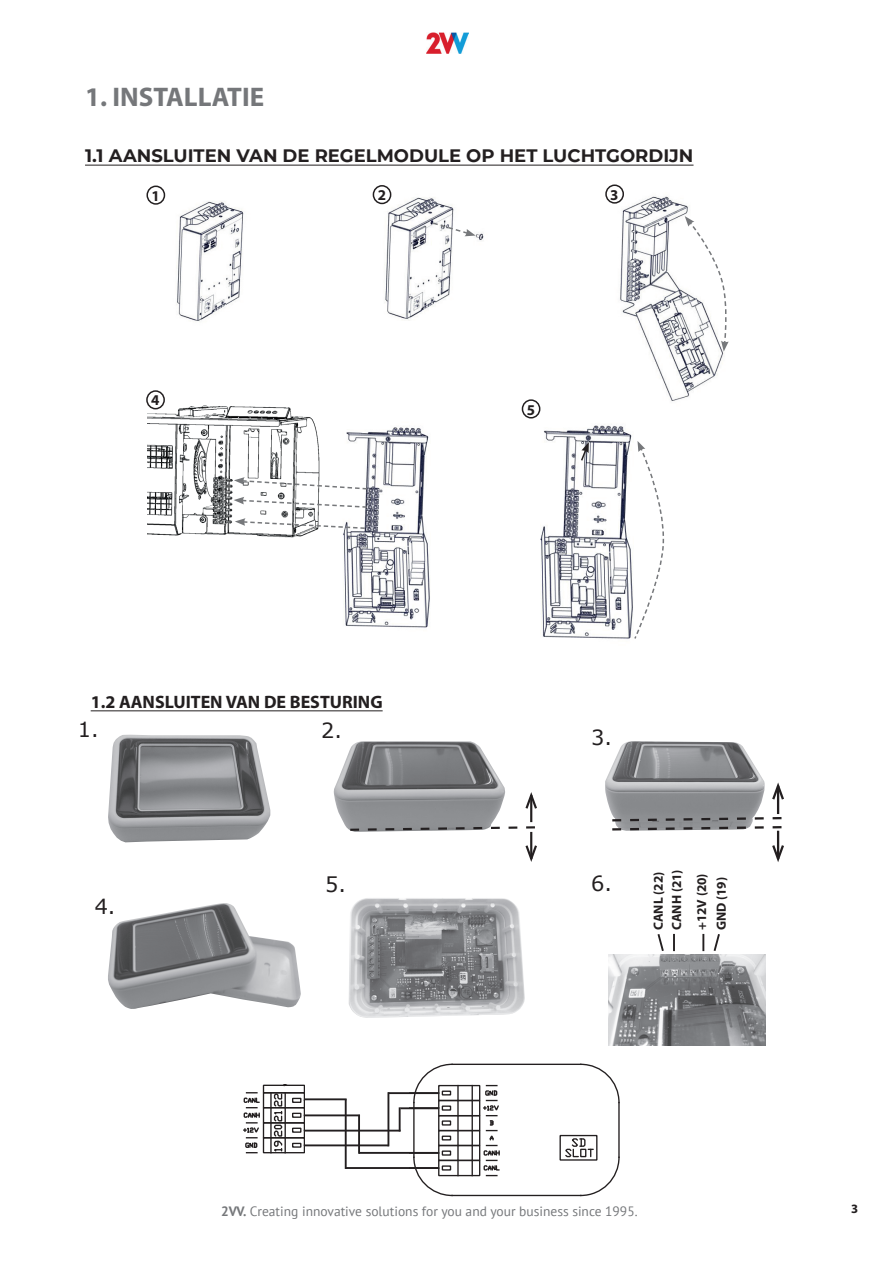
<style>
.page{position:relative;width:893px;height:1263px;background:#fff}
.page>*{position:absolute;margin:0;border:0;box-sizing:border-box;transform-origin:0 0}
.t1{font:700 27px "Myriad Pro";color:#75777a}
.t2{font:20.85px "Verdana";color:#231f20}
.t3{font:700 18px "Montserrat";color:#231f20}
.t4{font:700 18px "Myriad Pro";color:#231f20}
.t5{font:700 15px "Myriad Pro";color:#231f20}
.t6{font:13.5px "PT Sans";color:#75777a}
.t7{font:700 13.35px/18.3px "Myriad Pro";color:#231f20}
.t8{font:700 12.75px "Myriad Pro";color:#231f20}
.s1{font-style:inherit}
.s2{font-weight:700}
</style>
<div class="page">
<img style="left:426px;top:32px;width:43px;height:22px">
<hr style="left:91px;top:710px;width:292px;height:1px;background:#231f20">
<img style="left:108px;top:735px;width:162px;height:107px">
<img style="left:334px;top:741px;width:171px;height:88px">
<svg style="left:348px;top:825px;width:187px;height:7px"></svg>
<hr style="left:530px;top:832px;width:2px;height:27px;background:#231f20">
<svg style="left:525px;top:843px;width:12px;height:19px"></svg>
<hr style="left:530px;top:795px;width:2px;height:27px;background:#231f20">
<svg style="left:525px;top:792px;width:12px;height:19px"></svg>
<img style="left:605px;top:741px;width:160px;height:75px">
<svg style="left:612px;top:816px;width:170px;height:16px"></svg>
<hr style="left:777px;top:831px;width:2px;height:28px;background:#231f20">
<svg style="left:772px;top:843px;width:12px;height:19px"></svg>
<hr style="left:777px;top:786px;width:2px;height:28px;background:#231f20">
<svg style="left:772px;top:782px;width:12px;height:20px"></svg>
<img style="left:108px;top:903px;width:193px;height:106px">
<img style="left:349px;top:898px;width:176px;height:120px">
<img style="left:609px;top:955px;width:156px;height:90px">
<svg style="left:657px;top:934px;width:7px;height:17px"></svg>
<svg style="left:702px;top:934px;width:2px;height:17px"></svg>
<svg style="left:673px;top:934px;width:2px;height:17px"></svg>
<svg style="left:713px;top:934px;width:7px;height:17px"></svg>
<svg style="left:243px;top:1063px;width:377px;height:134px"></svg>
<hr style="left:305px;top:1098px;width:42px;height:2px;background:#231f20">
<hr style="left:305px;top:1114px;width:55px;height:2px;background:#231f20">
<hr style="left:305px;top:1130px;width:96px;height:1px;background:#231f20">
<hr style="left:305px;top:1144px;width:84px;height:2px;background:#231f20">
<hr style="left:345px;top:1099px;width:2px;height:70px;background:#231f20">
<hr style="left:358px;top:1115px;width:2px;height:39px;background:#231f20">
<hr style="left:399px;top:1107px;width:2px;height:24px;background:#231f20">
<hr style="left:387px;top:1092px;width:2px;height:54px;background:#231f20">
<hr style="left:346px;top:1167px;width:92px;height:2px;background:#231f20">
<hr style="left:359px;top:1152px;width:79px;height:2px;background:#231f20">
<hr style="left:400px;top:1107px;width:38px;height:2px;background:#231f20">
<hr style="left:388px;top:1092px;width:50px;height:2px;background:#231f20">
<img style="left:278px;top:1063px;width:38px;height:21px">
<img style="left:151px;top:193px;width:93px;height:129px">
<img style="left:373px;top:189px;width:111px;height:132px">
<img style="left:606px;top:187px;width:118px;height:214px">
<img style="left:147px;top:393px;width:173px;height:145px">
<img style="left:343px;top:427px;width:87px;height:201px">
<div style="left:146px;top:186px;width:19px;height:19px;border:2px solid #231f20;border-radius:50%"></div>
<div style="left:373px;top:185px;width:18px;height:19px;border:2px solid #231f20;border-radius:50%"></div>
<div style="left:605px;top:184px;width:19px;height:20px;border:2px solid #231f20;border-radius:50%"></div>
<div style="left:146px;top:390px;width:19px;height:19px;border:2px solid #231f20;border-radius:50%"></div>
<svg style="left:431px;top:221px;width:45px;height:15px"></svg>
<svg style="left:685px;top:216px;width:44px;height:136px"></svg>
<svg style="left:234px;top:477px;width:135px;height:13px"></svg>
<svg style="left:234px;top:497px;width:135px;height:12px"></svg>
<svg style="left:235px;top:518px;width:131px;height:12px"></svg>
<div style="left:522px;top:399px;width:18px;height:19px;border:2px solid #231f20;border-radius:50%"></div>
<hr style="left:85px;top:165px;width:608px;height:1px;background:#231f20">
<img style="left:540px;top:425px;width:93px;height:214px">
<svg style="left:580px;top:442px;width:9px;height:20px"></svg>
<svg style="left:634px;top:441px;width:31px;height:198px"></svg>
<h1 class="t1" style="left:85px;top:80px;width:181px">1. INSTALLATIE</h1>
<h3 class="t3" style="left:85px;top:143px;width:610px">1.1 AANSLUITEN VAN DE REGELMODULE OP HET LUCHTGORDIJN</h3>
<p class="t5" style="left:151px;top:186px;width:10px">1</p>
<p class="t5" style="left:378px;top:185px;width:10px">2</p>
<p class="t5" style="left:610px;top:185px;width:10px">3</p>
<p class="t5" style="left:151px;top:390px;width:10px">4</p>
<h3 class="t4" style="left:91px;top:690px;width:293px"><span class="s1">1.2</span> AANSLUITEN VAN DE BESTURING</h3>
<p class="t5" style="left:527px;top:400px;width:10px">5</p>
<h2 class="t2" style="left:78px;top:715px;width:22px">1.</h2>
<h2 class="t2" style="left:321px;top:716px;width:22px">2.</h2>
<h2 class="t2" style="left:591px;top:723px;width:22px">3.</h2>
<h2 class="t2" style="left:95px;top:892px;width:22px">4.</h2>
<h2 class="t2" style="left:325px;top:870px;width:22px">5.</h2>
<h2 class="t2" style="left:591px;top:869px;width:22px">6.</h2>
<p class="t7" style="left:649px;top:930px;width:62px;rotate:-90deg">CANL (22)<br>CANH (21)</p>
<p class="t7" style="left:691px;top:930px;width:58px;line-height:19.6px;rotate:-90deg">+12V (20)<br>GND (19)</p>
<p class="t6" style="left:221px;top:1203px;width:418px"><span class="s2">2VV.</span> Creating innovative solutions for you and your business since 1995.</p>
<p class="t8" style="left:851px;top:1200px;width:9px">3</p>
</div>
